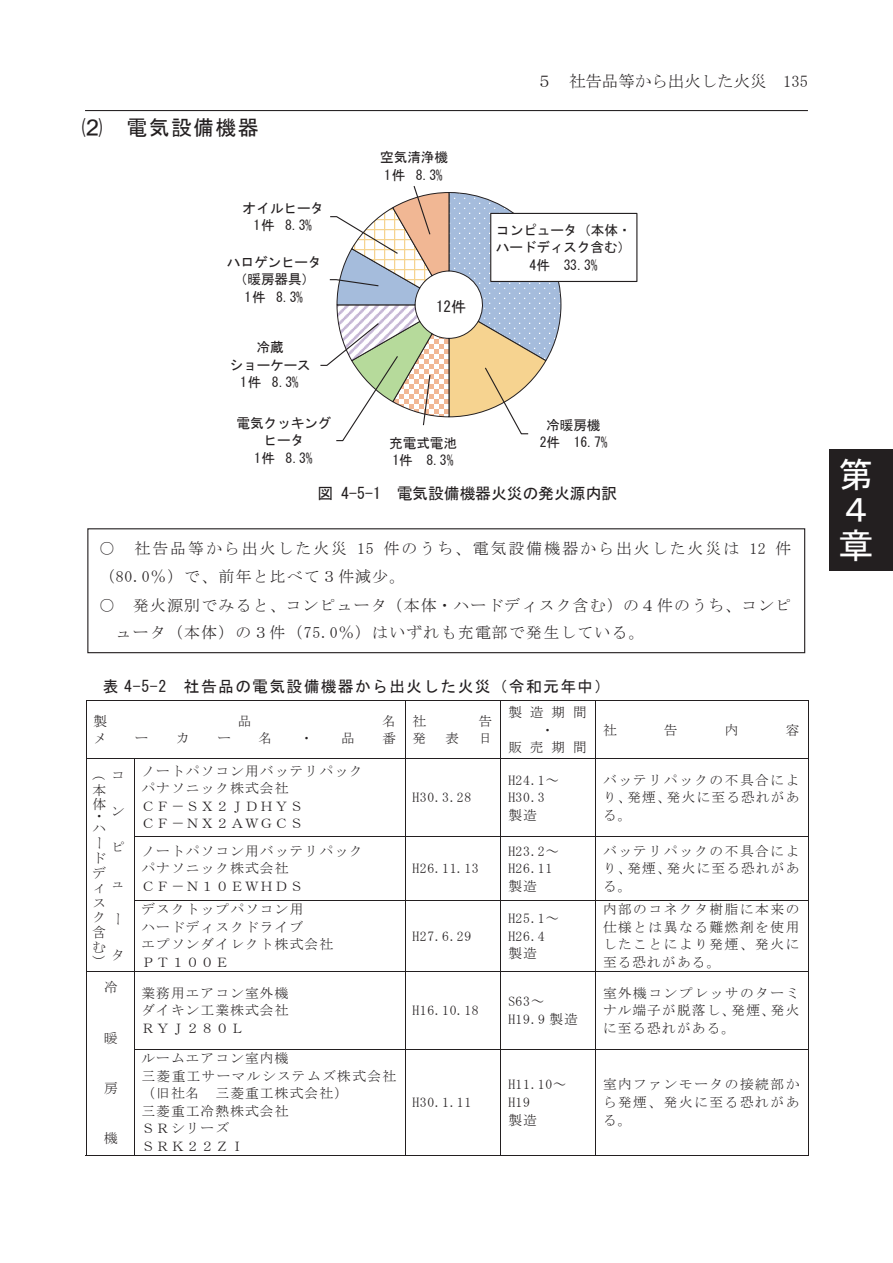
<style>
.page{position:relative;width:893px;height:1263px;background:#fff}
.page>*{position:absolute;margin:0;border:0;box-sizing:border-box;transform-origin:0 0}
.t1{font:35.1px/35.1px "MS Gothic";color:#fff}
.t2{font:20.85px "MS Gothic";letter-spacing:.07em;color:#231f20}
.t3{font:16.5px "MS Mincho";color:#231f20}
.t4{font:15.9px/27.8px "MS Mincho";letter-spacing:.07em;color:#231f20}
.t5{font:15.9px/28px "MS Mincho";letter-spacing:.115em;color:#231f20}
.t6{font:15.9px "MS Gothic";letter-spacing:.09em;color:#231f20}
.t7{font:15.9px "MS Gothic";color:#231f20}
.t8{font:15.15px "MS Gothic";color:#231f20}
.t9{font:13.65px/17.4px "MS Mincho";letter-spacing:.08em;color:#231f20}
.t10{font:13.65px/17.4px "MS Gothic";color:#231f20;text-align:center}
.t11{font:13.65px/17.4px "MS Mincho";letter-spacing:.05em;color:#231f20}
.t12{font:13.65px/17.4px "MS Mincho";letter-spacing:.58em;color:#231f20;text-align:center}
</style>
<div class="page">
<hr style="left:86px;top:700px;width:723px;height:1px;background:#231f20">
<hr style="left:86px;top:701px;width:1px;height:57px;background:#231f20">
<hr style="left:405px;top:701px;width:1px;height:57px;background:#231f20">
<hr style="left:500px;top:701px;width:1px;height:57px;background:#231f20">
<hr style="left:595px;top:701px;width:1px;height:57px;background:#231f20">
<hr style="left:808px;top:701px;width:1px;height:57px;background:#231f20">
<hr style="left:86px;top:758px;width:723px;height:1px;background:#231f20">
<hr style="left:86px;top:759px;width:1px;height:77px;background:#231f20">
<hr style="left:134px;top:759px;width:1px;height:77px;background:#231f20">
<hr style="left:405px;top:759px;width:1px;height:77px;background:#231f20">
<hr style="left:500px;top:759px;width:1px;height:77px;background:#231f20">
<hr style="left:595px;top:759px;width:1px;height:77px;background:#231f20">
<hr style="left:808px;top:759px;width:1px;height:77px;background:#231f20">
<hr style="left:134px;top:836px;width:675px;height:1px;background:#231f20">
<hr style="left:86px;top:837px;width:1px;height:63px;background:#231f20">
<hr style="left:134px;top:837px;width:1px;height:63px;background:#231f20">
<hr style="left:405px;top:837px;width:1px;height:63px;background:#231f20">
<hr style="left:500px;top:837px;width:1px;height:63px;background:#231f20">
<hr style="left:595px;top:837px;width:1px;height:63px;background:#231f20">
<hr style="left:808px;top:837px;width:1px;height:63px;background:#231f20">
<hr style="left:134px;top:900px;width:675px;height:1px;background:#231f20">
<hr style="left:86px;top:901px;width:1px;height:70px;background:#231f20">
<hr style="left:134px;top:901px;width:1px;height:70px;background:#231f20">
<hr style="left:405px;top:901px;width:1px;height:70px;background:#231f20">
<hr style="left:500px;top:901px;width:1px;height:70px;background:#231f20">
<hr style="left:595px;top:901px;width:1px;height:70px;background:#231f20">
<hr style="left:808px;top:901px;width:1px;height:70px;background:#231f20">
<hr style="left:86px;top:971px;width:723px;height:1px;background:#231f20">
<hr style="left:86px;top:972px;width:1px;height:77px;background:#231f20">
<hr style="left:134px;top:972px;width:1px;height:77px;background:#231f20">
<hr style="left:405px;top:972px;width:1px;height:77px;background:#231f20">
<hr style="left:500px;top:972px;width:1px;height:77px;background:#231f20">
<hr style="left:595px;top:972px;width:1px;height:77px;background:#231f20">
<hr style="left:808px;top:972px;width:1px;height:77px;background:#231f20">
<hr style="left:134px;top:1049px;width:675px;height:1px;background:#231f20">
<hr style="left:86px;top:1050px;width:1px;height:106px;background:#231f20">
<hr style="left:86px;top:1155px;width:48px;height:1px;background:#231f20">
<hr style="left:134px;top:1050px;width:1px;height:106px;background:#231f20">
<hr style="left:135px;top:1155px;width:270px;height:1px;background:#231f20">
<hr style="left:405px;top:1050px;width:1px;height:106px;background:#231f20">
<hr style="left:405px;top:1155px;width:95px;height:1px;background:#231f20">
<hr style="left:500px;top:1050px;width:1px;height:106px;background:#231f20">
<hr style="left:501px;top:1155px;width:94px;height:1px;background:#231f20">
<hr style="left:595px;top:1050px;width:1px;height:106px;background:#231f20">
<hr style="left:596px;top:1155px;width:212px;height:1px;background:#231f20">
<hr style="left:808px;top:1050px;width:1px;height:106px;background:#231f20">
<div style="left:87px;top:528px;width:718px;height:125px;border:1px solid #231f20"></div>
<svg style="left:320px;top:186px;width:242px;height:256px"></svg>
<div style="left:491px;top:213px;width:146px;height:68px;background:#fff"></div>
<div style="left:490px;top:213px;width:147px;height:69px;border:1px solid #231f20"></div>
<hr style="left:85px;top:110px;width:723px;height:1px;background:#231f20">
<div style="left:829px;top:449px;width:64px;height:122px;background:#231f20"></div>
<h2 class="t2" style="left:82px;top:117px;width:179px">⑵ 電気設備機器</h2>
<p class="t10" style="left:243px;top:199px;width:83px">オイルヒータ<br>1件 8.3%</p>
<p class="t10" style="left:227px;top:253px;width:97px">ハロゲンヒータ（暖房器具）<br>1件 8.3%</p>
<p class="t10" style="left:229px;top:339px;width:83px">冷蔵<br>ショーケース<br>1件 8.3%</p>
<p class="t10" style="left:237px;top:414px;width:97px">電気クッキングヒータ<br>1件 8.3%</p>
<p class="t10" style="left:380px;top:148px;width:70px">空気清浄機<br>1件 8.3%</p>
<p class="t8" style="left:436px;top:299px;width:32px">12件</p>
<p class="t3" style="left:536px;top:73px;width:273px">５　社告品等から出火した火災　135</p>
<p class="t10" style="left:496px;top:221px;width:137px">コンピュータ（本体・ハードディスク含む）<br>4件 33.3%</p>
<p class="t10" style="left:546px;top:416px;width:56px">冷暖房機</p>
<p class="t10" style="left:389px;top:434px;width:70px">充電式電池</p>
<p class="t10" style="left:540px;top:434px;width:70px">2件 16.7%</p>
<p class="t10" style="left:392px;top:452px;width:63px">1件 8.3%</p>
<p class="t7" style="left:318px;top:485px;width:301px">図 4-5-1 電気設備機器火災の発火源内訳</p>
<p class="t5" style="left:99px;top:535px;width:694px">○ 社告品等から出火した火災 15 件のうち、電気設備機器から出火した火災は 12 件（80.0％）で、前年と比べて３件減少。</p>
<p class="t4" style="left:116px;top:591px;width:677px;text-indent:-17px">○ 発火源別でみると、コンピュータ（本体・ハードディスク含む）の４件のうち、コンピュータ（本体）の３件（75.0％）はいずれも充電部で発生している。</p>
<p class="t6" style="left:103px;top:679px;width:509px">表 4-5-2 社告品の電気設備機器から出火した火災（令和元年中）</p>
<p class="t9" style="left:94px;top:712px;width:15px">製</p>
<p class="t9" style="left:238px;top:712px;width:15px">品</p>
<p class="t9" style="left:382px;top:712px;width:15px">名</p>
<p class="t9" style="left:94px;top:730px;width:15px">メ</p>
<p class="t9" style="left:135px;top:730px;width:15px">ー</p>
<p class="t9" style="left:176px;top:730px;width:15px">カ</p>
<p class="t9" style="left:217px;top:730px;width:15px">ー</p>
<p class="t9" style="left:259px;top:730px;width:15px">名</p>
<p class="t9" style="left:300px;top:730px;width:15px">・</p>
<p class="t9" style="left:341px;top:730px;width:15px">品</p>
<p class="t9" style="left:382px;top:730px;width:15px">番</p>
<p class="t12" style="left:508px;top:703px;width:80px">製造期間・<br>販売期間</p>
<p class="t9" style="left:413px;top:712px;width:15px">社</p>
<p class="t9" style="left:478px;top:712px;width:15px">告</p>
<p class="t9" style="left:413px;top:730px;width:15px">発</p>
<p class="t9" style="left:445px;top:730px;width:15px">表</p>
<p class="t9" style="left:478px;top:730px;width:15px">日</p>
<p class="t9" style="left:603px;top:721px;width:15px">社</p>
<p class="t9" style="left:664px;top:721px;width:15px">告</p>
<p class="t9" style="left:725px;top:721px;width:15px">内</p>
<p class="t9" style="left:786px;top:721px;width:15px">容</p>
<p class="t9" style="left:111px;top:766px;width:15px">コ</p>
<p class="t9" style="left:111px;top:802px;width:15px">ン</p>
<p class="t9" style="left:111px;top:838px;width:15px">ピ</p>
<p class="t9" style="left:111px;top:874px;width:15px">ュ</p>
<p class="t9" style="left:108px;top:767px;width:15px;rotate:90deg">（</p>
<p class="t9" style="left:93px;top:782px;width:15px;line-height:14.7px">本体</p>
<p class="t9" style="left:93px;top:810px;width:15px;line-height:11.9px">・ハ</p>
<p class="t9" style="left:93px;top:850px;width:15px;line-height:14.9px;text-align:justify">ドディスク含む</p>
<p class="t9" style="left:108px;top:955px;width:15px;rotate:90deg">）</p>
<p class="t9" style="left:111px;top:946px;width:15px">タ</p>
<p class="t9" style="left:104px;top:978px;width:15px">冷</p>
<p class="t9" style="left:104px;top:1029px;width:15px">暖</p>
<p class="t9" style="left:104px;top:1079px;width:15px">房</p>
<p class="t9" style="left:104px;top:1130px;width:15px">機</p>
<p class="t9" style="left:142px;top:762px;width:223px">ノートパソコン用バッテリパックパナソニック株式会社<br>ＣＦ－ＳＸ２ＪＤＨＹＳ<br>ＣＦ－ＮＸ２ＡＷＧＣＳ</p>
<p class="t9" style="left:142px;top:842px;width:223px">ノートパソコン用バッテリパックパナソニック株式会社<br>ＣＦ－Ｎ１０ＥＷＨＤＳ</p>
<p class="t9" style="left:142px;top:901px;width:193px">デスクトップパソコン用<br>ハードディスクドライブ<br>エプソンダイレクト株式会社<br>ＰＴ１００Ｅ</p>
<p class="t9" style="left:142px;top:984px;width:149px;text-align:justify">業務用エアコン室外機ダイキン工業株式会社ＲＹＪ２８０Ｌ</p>
<p class="t9" style="left:142px;top:1049px;width:256px">ルームエアコン室内機<br>三菱重工サーマルシステムズ株式会社（旧社名 三菱重工株式会社）<br>三菱重工冷熱株式会社<br>ＳＲシリーズ<br>ＳＲＫ２２ＺＩ</p>
<p class="t9" style="left:413px;top:788px;width:60px">H30.3.28</p>
<p class="t9" style="left:413px;top:859px;width:68px">H26.11.13</p>
<p class="t9" style="left:413px;top:927px;width:60px">H27.6.29</p>
<p class="t9" style="left:508px;top:771px;width:52px">H24.1～<br>H30.3製造</p>
<p class="t9" style="left:603px;top:771px;width:198px;text-align:justify">バッテリパックの不具合により、発煙、発火に至る恐れがある。</p>
<p class="t11" style="left:508px;top:842px;width:52px">H23.2～<br>H26.11製造</p>
<p class="t9" style="left:603px;top:842px;width:198px;text-align:justify">バッテリパックの不具合により、発煙、発火に至る恐れがある。</p>
<p class="t9" style="left:508px;top:909px;width:52px">H25.1～<br>H26.4製造</p>
<p class="t9" style="left:603px;top:901px;width:198px;text-align:justify">内部のコネクタ樹脂に本来の仕様とは異なる難燃剤を使用したことにより発煙、発火に至る恐れがある。</p>
<p class="t9" style="left:413px;top:1001px;width:68px">H16.10.18</p>
<p class="t9" style="left:508px;top:992px;width:71px">S63～<br>H19.9 製造</p>
<p class="t9" style="left:603px;top:984px;width:198px;text-align:justify">室外機コンプレッサのターミナル端子が脱落し、発煙、発火に至る恐れがある。</p>
<p class="t9" style="left:413px;top:1093px;width:60px">H30.1.11</p>
<p class="t11" style="left:508px;top:1075px;width:60px">H11.10～<br>H19<br>製造</p>
<p class="t9" style="left:603px;top:1075px;width:198px;text-align:justify">室内ファンモータの接続部から発煙、発火に至る恐れがある。</p>
<h1 class="t1" style="left:838px;top:457px;width:35px">第<br>４章</h1>
</div>
